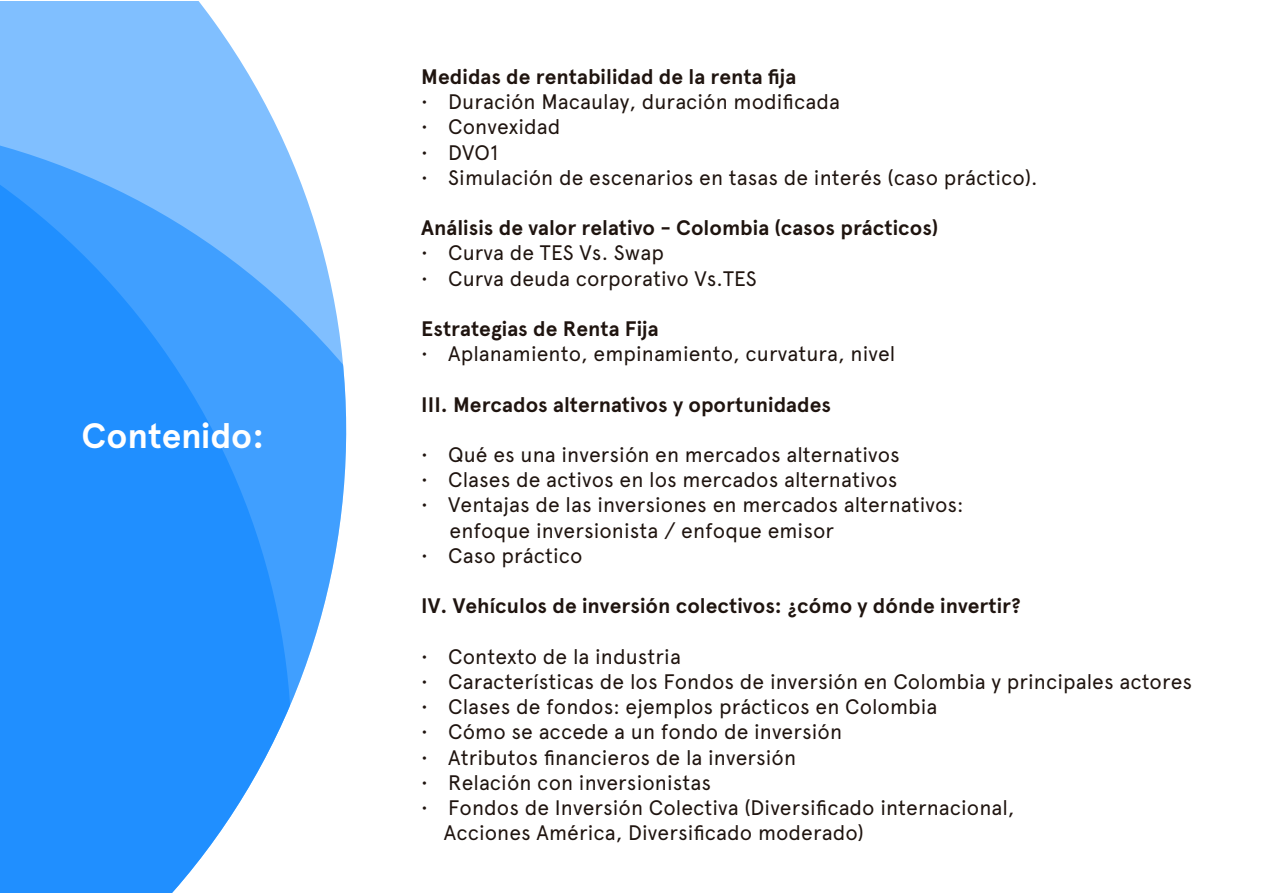
<style>
.page{position:relative;width:1263px;height:893px;background:#fff}
.page>*{position:absolute;margin:0;border:0;box-sizing:border-box;transform-origin:0 0}
.t1{font:700 35.25px "Apercu";letter-spacing:-.005em;color:#fff}
.t2{font:21px/25.2px "Apercu";color:#1f140f}
.t3{font:700 21px "Apercu";color:#1f140f}
</style>
<div class="page">
<svg style="left:0;top:2px;width:346px;height:891px;background:#58abff"></svg>
<h1 class="t1" style="left:82px;top:414px;width:184px">Contenido:</h1>
<p class="t3" style="left:421px;top:64px;width:376px">Medidas de rentabilidad de la renta fija</p>
<p class="t2" style="left:421px;top:89px;width:420px">• Duración Macaulay, duración modificada</p>
<p class="t2" style="left:421px;top:114px;width:141px">• Convexidad</p>
<p class="t2" style="left:421px;top:140px;width:78px">• DVO1</p>
<p class="t2" style="left:421px;top:165px;width:618px">• Simulación de escenarios en tasas de interés (caso práctico).</p>
<p class="t3" style="left:421px;top:215px;width:518px">Análisis de valor relativo - Colombia (casos prácticos)</p>
<p class="t2" style="left:421px;top:240px;width:244px">• Curva de TES Vs. Swap</p>
<p class="t2" style="left:421px;top:266px;width:337px">• Curva deuda corporativo Vs.TES</p>
<p class="t3" style="left:421px;top:316px;width:239px">Estrategias de Renta Fija</p>
<p class="t2" style="left:421px;top:341px;width:475px">• Aplanamiento, empinamiento, curvatura, nivel</p>
<p class="t3" style="left:421px;top:392px;width:411px">III. Mercados alternativos y oportunidades</p>
<p class="t2" style="left:421px;top:442px;width:480px">• Qué es una inversión en mercados alternativos</p>
<p class="t2" style="left:421px;top:467px;width:478px">• Clases de activos en los mercados alternativos</p>
<p class="t2" style="left:450px;top:492px;width:516px;text-indent:-28px">• Ventajas de las inversiones en mercados alternativos: enfoque inversionista / enfoque emisor</p>
<p class="t2" style="left:421px;top:543px;width:163px">• Caso práctico</p>
<p class="t3" style="left:421px;top:593px;width:601px">IV. Vehículos de inversión colectivos: ¿cómo y dónde invertir?</p>
<p class="t2" style="left:421px;top:644px;width:261px">• Contexto de la industria</p>
<p class="t2" style="left:421px;top:669px;width:772px">• Características de los Fondos de inversión en Colombia y principales actores</p>
<p class="t2" style="left:421px;top:694px;width:518px">• Clases de fondos: ejemplos prácticos en Colombia</p>
<p class="t2" style="left:421px;top:719px;width:422px">• Cómo se accede a un fondo de inversión</p>
<p class="t2" style="left:421px;top:744px;width:376px">• Atributos financieros de la inversión</p>
<p class="t2" style="left:421px;top:770px;width:291px">• Relación con inversionistas</p>
<p class="t2" style="left:444px;top:795px;width:572px;text-indent:-23px">• Fondos de Inversión Colectiva (Diversificado internacional,<br>Acciones América, Diversificado moderado)</p>
</div>
